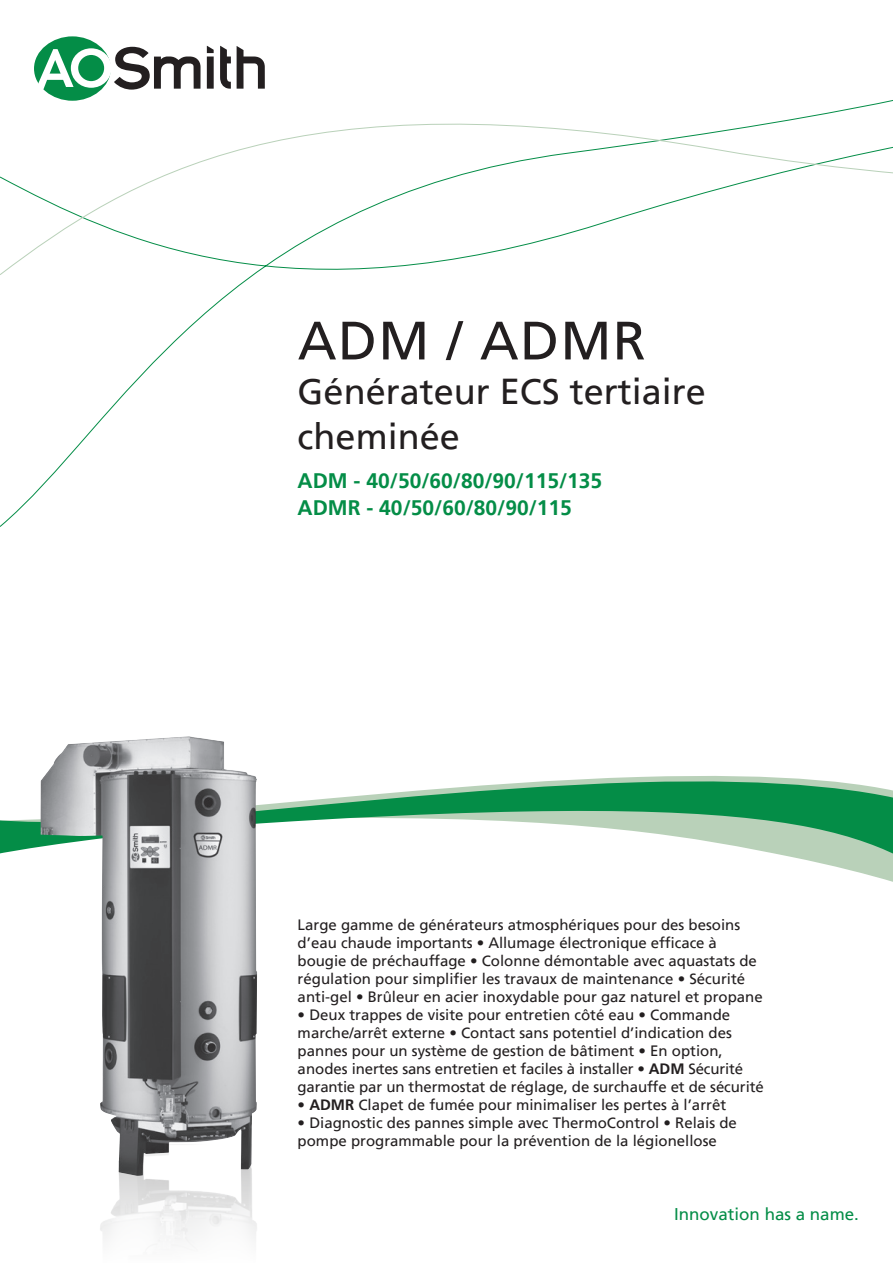
<style>
.page{position:relative;width:893px;height:1263px;background:#fff}
.page>*{position:absolute;margin:0;border:0;box-sizing:border-box;transform-origin:0 0}
.t1{font:54px "Frutiger LT";letter-spacing:.025em;color:#231f20}
.t2{font:36px/45px "Frutiger LT";color:#231f20}
.t3{font:700 21px/27px "Frutiger LT";color:#048d47}
.t4{font:16.95px "Frutiger LT";color:#048d47}
.t5{font:15px/18px "Frutiger LT";color:#231f20}
.s1{font-weight:700}
</style>
<div class="page">
<svg style="left:0;top:778px;width:893px;height:99px"></svg>
<svg style="left:0;top:76px;width:893px;height:200px"></svg>
<svg style="left:237px;top:46px;width:28px;height:43px"></svg>
<svg style="left:220px;top:46px;width:11px;height:43px"></svg>
<svg style="left:207px;top:46px;width:7px;height:43px"></svg>
<div style="left:34px;top:36px;width:77px;height:65px;background:#048d47;border-radius:50%"></div>
<svg style="left:37px;top:47px;width:164px;height:43px"></svg>
<img style="left:100px;top:1176px;width:157px;height:67px">
<img style="left:41px;top:736px;width:216px;height:440px">
<h1 class="t1" style="left:298px;top:309px;width:350px">ADM / ADMR</h1>
<h2 class="t2" style="left:298px;top:370px;width:410px">Générateur ECS tertiaire cheminée</h2>
<h3 class="t3" style="left:298px;top:468px;width:306px">ADM - 40/50/60/80/90/115/135<br>ADMR - 40/50/60/80/90/115</h3>
<p class="t5" style="left:298px;top:916px;width:467px">Large gamme de générateurs atmosphériques pour des besoins d’eau chaude importants • Allumage électronique efficace à bougie de préchauffage • Colonne démontable avec aquastats de régulation pour simplifier les travaux de maintenance • Sécurité anti-gel • Brûleur en acier inoxydable pour gaz naturel et propane</p>
<p class="t5" style="left:298px;top:1006px;width:468px">• Deux trappes de visite pour entretien côté eau • Commande marche/arrêt externe • Contact sans potentiel d’indication des pannes pour un système de gestion de bâtiment • En option, anodes inertes sans entretien et faciles à installer • <span class="s1">ADM</span> Sécurité garantie par un thermostat de réglage, de surchauffe et de sécurité</p>
<p class="t5" style="left:298px;top:1096px;width:430px">• <span class="s1">ADMR</span> Clapet de fumée pour minimaliser les pertes à l’arrêt</p>
<p class="t5" style="left:298px;top:1114px;width:441px">• Diagnostic des pannes simple avec ThermoControl • Relais de pompe programmable pour la prévention de la légionellose</p>
<p class="t4" style="left:674px;top:1204px;width:186px">Innovation has a name.</p>
</div>
